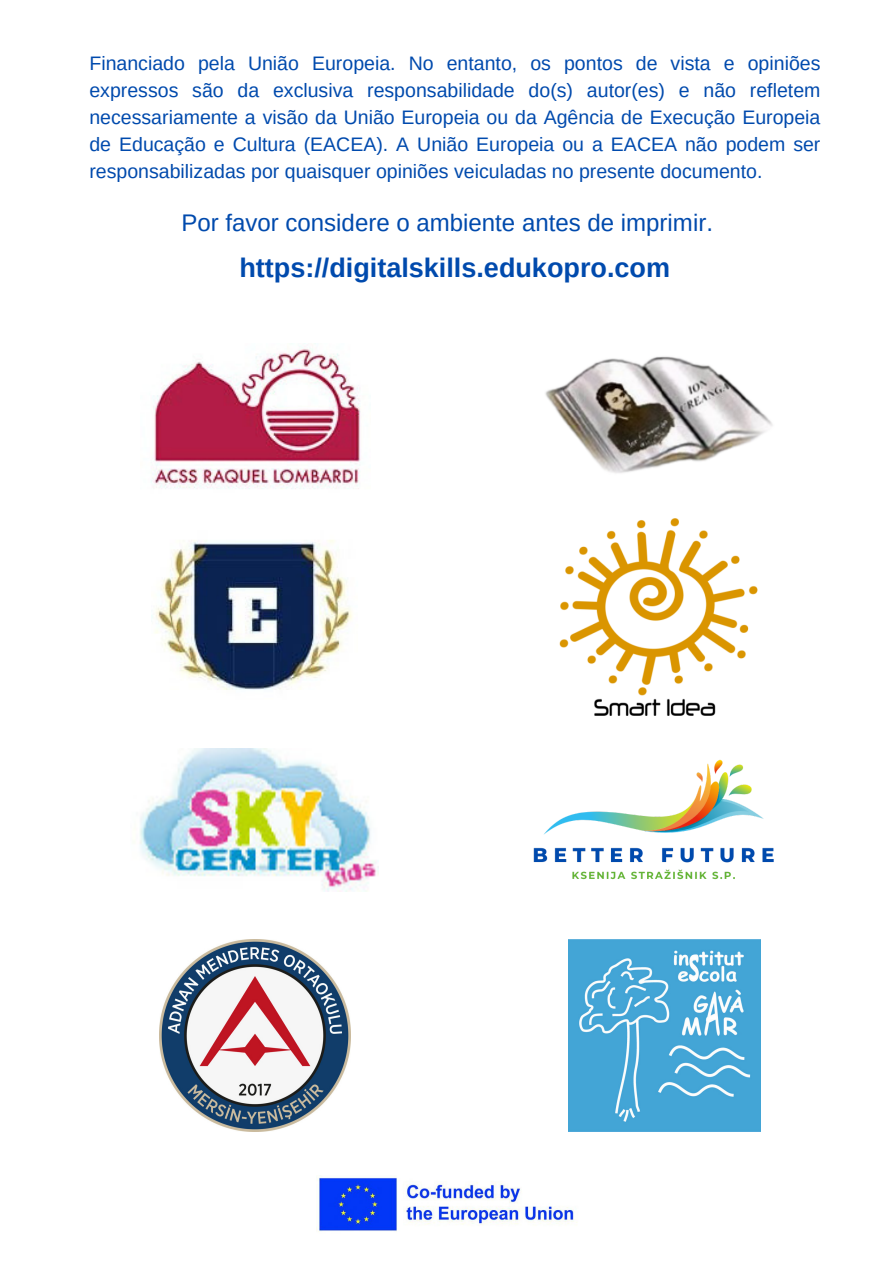
<style>
.page{position:relative;width:894px;height:1264px;background:#fff}
.page>*{position:absolute;margin:0;border:0;box-sizing:border-box;transform-origin:0 0}
.t1{font:700 27px "Arimo";color:#004aad}
.t2{font:24px "Arimo";color:#004aad}
.t3{font:19.5px/27px "Arimo";color:#004aad;text-align:justify}
</style>
<div class="page">
<img style="left:316px;top:1176px;width:261px;height:56px">
<img style="left:559px;top:518px;width:199px;height:198px">
<img style="left:545px;top:356px;width:228px;height:117px">
<img style="left:140px;top:749px;width:238px;height:143px">
<img style="left:568px;top:1035px;width:192px;height:95px">
<img style="left:152px;top:540px;width:201px;height:150px">
<img style="left:159px;top:939px;width:191px;height:191px">
<img style="left:533px;top:759px;width:241px;height:276px">
<img style="left:151px;top:343px;width:210px;height:146px">
<p class="t3" style="left:89px;top:50px;width:732px">Financiado pela União Europeia. No entanto, os pontos de vista e opiniões expressos são da exclusiva responsabilidade do(s) autor(es) e não refletem necessariamente a visão da União Europeia ou da Agência de Execução Europeia de Educação e Cultura (EACEA). A União Europeia ou a EACEA não podem ser responsabilizadas por quaisquer opiniões veiculadas no presente documento.</p>
<p class="t2" style="left:181px;top:209px;width:533px">Por favor considere o ambiente antes de imprimir.</p>
<p class="t1" style="left:239px;top:252px;width:432px">https://digitalskills.edukopro.com</p>
</div>
